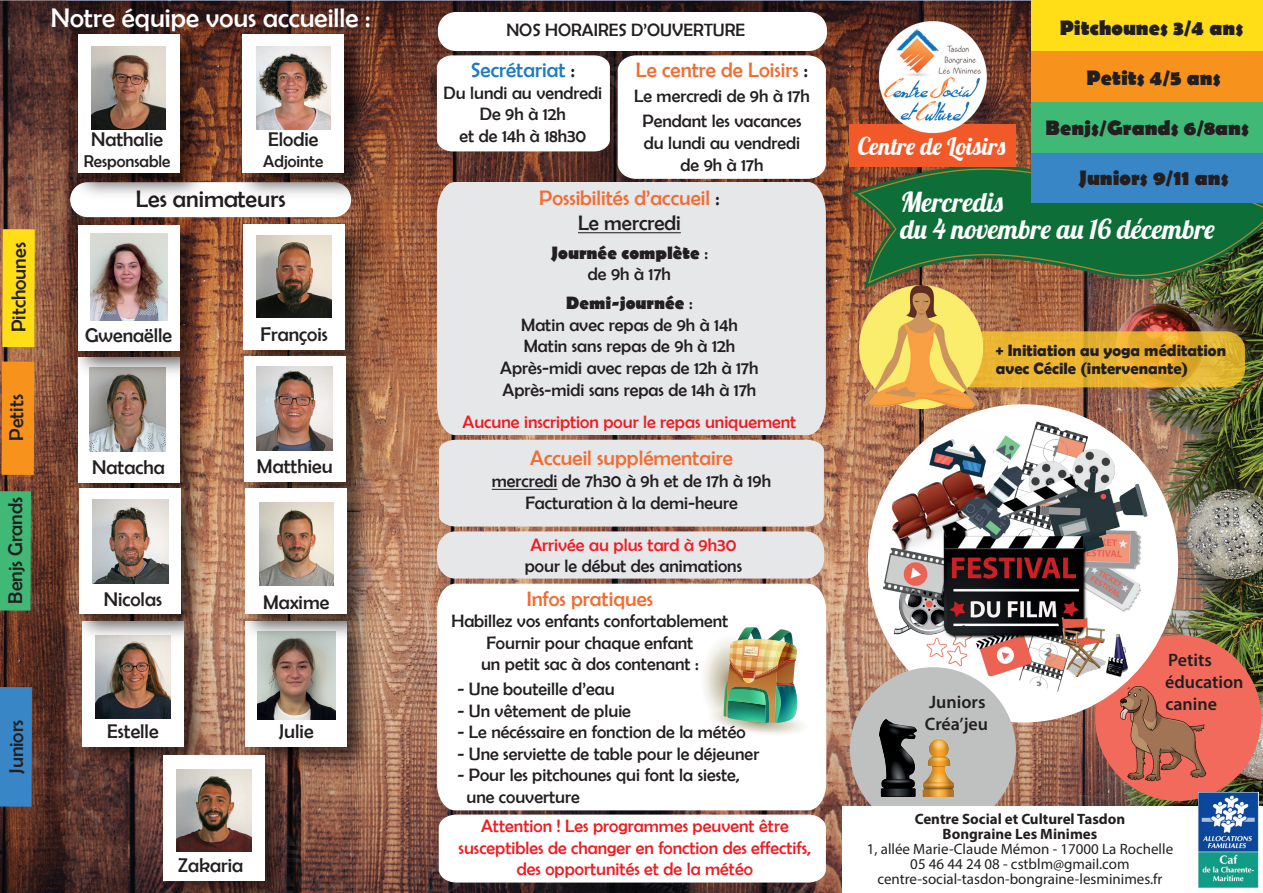
<style>
.page{position:relative;width:1263px;height:893px;background:#fff}
.page>*{position:absolute;margin:0;border:0;box-sizing:border-box;transform-origin:0 0}
.t1{font:27px/27px "Lobster";color:#fff}
.t2{font:27px "Berlin Sans FB";color:#fff}
.t3{font:24px "Lobster";color:#fff}
.t4{font:24px "Berlin Sans FB";color:#231f20}
.t5{font:21px/25.2px "Berlin Sans FB";color:#f26c33;text-align:center}
.t6{font:700 21px "Berlin Sans FB";color:#231f20}
.t7{font:21px "Berlin Sans FB";color:#1e7bbf}
.t8{font:19.95px "Berlin Sans FB";color:#231f20}
.t9{font:18px/21.6px "Berlin Sans FB";color:#231f20;text-align:center}
.t10{font:18px/21.6px "Berlin Sans FB";color:#ee1d23;text-align:center}
.t11{font:600 18px/21.6px "Myriad Pro";color:#231f20}
.t12{font:700 18px/21.6px "Berlin Sans FB";color:#231f20;text-align:center}
.t13{font:17.1px "Berlin Sans FB";color:#231f20}
.t14{font:700 16.5px/18px "Berlin Sans FB Demi";color:#231f20}
.t15{font:15px/15px "Myriad Pro";color:#231f20;text-align:center}
.t16{font:700 15px/15px "Myriad Pro";color:#231f20;text-align:center}
.s1{color:#231f20}
.s2{font-weight:400}
.s3{font-weight:700}
</style>
<div class="page">
<img style="left:0;top:0;width:1263px;height:893px">
<div style="left:2px;top:362px;width:32px;height:113px;background:#f7931d"></div>
<img style="left:231px;top:212px;width:147px;height:171px">
<div style="left:243px;top:224px;width:102px;height:126px;background:#fff"></div>
<img style="left:257px;top:235px;width:74px;height:83px">
<img style="left:66px;top:384px;width:146px;height:132px">
<div style="left:78px;top:357px;width:101px;height:125px;background:#fff"></div>
<img style="left:70px;top:609px;width:147px;height:171px">
<div style="left:82px;top:621px;width:102px;height:126px;background:#fff"></div>
<img style="left:96px;top:648px;width:74px;height:70px">
<div style="left:2px;top:229px;width:33px;height:118px;background:#ffdd17"></div>
<img style="left:89px;top:384px;width:76px;height:67px">
<img style="left:232px;top:345px;width:147px;height:171px">
<div style="left:244px;top:357px;width:102px;height:125px;background:#fff"></div>
<img style="left:67px;top:477px;width:147px;height:171px">
<div style="left:79px;top:489px;width:102px;height:125px;background:#fff"></div>
<img style="left:257px;top:367px;width:75px;height:84px">
<img style="left:92px;top:499px;width:76px;height:85px">
<img style="left:234px;top:648px;width:146px;height:132px">
<div style="left:246px;top:621px;width:101px;height:125px;background:#fff"></div>
<img style="left:66px;top:213px;width:146px;height:171px">
<div style="left:78px;top:225px;width:101px;height:126px;background:#fff"></div>
<img style="left:91px;top:234px;width:76px;height:87px">
<img style="left:258px;top:648px;width:78px;height:72px">
<div style="left:1095px;top:635px;width:166px;height:166px;background:#f16a5b;border-radius:50%"></div>
<div style="left:868px;top:404px;width:310px;height:318px;background:#fff;border-radius:50%"></div>
<img style="left:1106px;top:696px;width:101px;height:95px">
<div style="left:850px;top:667px;width:166px;height:166px;background:#bfc1c1;border-radius:50%"></div>
<img style="left:851px;top:86px;width:412px;height:255px">
<div style="left:850px;top:125px;width:166px;height:42px;background:#f15929"></div>
<div style="left:842px;top:807px;width:421px;height:86px;background:#fff"></div>
<img style="left:1198px;top:792px;width:60px;height:96px">
<img style="left:873px;top:20px;width:119px;height:113px">
<div style="left:1031px;top:0;width:232px;height:51px;background:#ffdd17"></div>
<div style="left:1031px;top:152px;width:231px;height:51px;background:#3986c7"></div>
<div style="left:1031px;top:102px;width:232px;height:51px;background:#40b977"></div>
<div style="left:1031px;top:51px;width:231px;height:51px;background:#f7931d"></div>
<img style="left:868px;top:393px;width:285px;height:312px">
<img style="left:880px;top:720px;width:74px;height:76px">
<div style="left:70px;top:182px;width:281px;height:35px;background:#fff;border-radius:17px"></div>
<img style="left:66px;top:22px;width:146px;height:184px">
<div style="left:78px;top:34px;width:101px;height:139px;background:#fff"></div>
<img style="left:91px;top:46px;width:75px;height:83px">
<img style="left:231px;top:22px;width:146px;height:184px">
<div style="left:243px;top:34px;width:101px;height:139px;background:#fff"></div>
<img style="left:256px;top:46px;width:75px;height:83px">
<img style="left:234px;top:477px;width:146px;height:171px">
<div style="left:246px;top:489px;width:101px;height:125px;background:#fff"></div>
<img style="left:259px;top:502px;width:75px;height:83px">
<img style="left:151px;top:743px;width:147px;height:150px">
<div style="left:163px;top:755px;width:102px;height:125px;background:#fff"></div>
<img style="left:177px;top:769px;width:74px;height:83px">
<div style="left:0;top:491px;width:31px;height:120px;background:#40b977"></div>
<div style="left:0;top:687px;width:32px;height:120px;background:#3986c7"></div>
<svg style="left:437px;top:584px;width:389px;height:226px"></svg>
<div style="left:700px;top:634px;width:58px;height:92px;background:#faf9f7;border-radius:50%"></div>
<img style="left:707px;top:627px;width:101px;height:108px">
<svg style="left:437px;top:55px;width:173px;height:96px"></svg>
<svg style="left:618px;top:55px;width:208px;height:124px"></svg>
<div style="left:437px;top:182px;width:389px;height:253px;background:#e6e7e9"></div>
<hr style="left:578px;top:232px;width:103px;height:1px;background:#231f20">
<div style="left:437px;top:440px;width:387px;height:139px;background:#e6e7e9"></div>
<svg style="left:439px;top:815px;width:387px;height:67px"></svg>
<div style="left:438px;top:12px;width:389px;height:39px;background:#fff;border-radius:18px"></div>
<svg style="left:952px;top:331px;width:293px;height:56px;fill:#e9b431"></svg>
<img style="left:859px;top:285px;width:123px;height:124px">
<h1 class="t2" style="left:51px;top:3px;width:321px">Notre équipe vous accueille :</h1>
<p class="t8" style="left:8px;top:332px;width:91px;rotate:-90deg">Pitchounes</p>
<p class="t8" style="left:5px;top:441px;width:48px;rotate:-90deg">Petits</p>
<p class="t8" style="left:4px;top:604px;width:108px;rotate:-90deg">Benjs Grands</p>
<p class="t8" style="left:91px;top:129px;width:73px">Nathalie</p>
<p class="t13" style="left:84px;top:152px;width:88px">Responsable</p>
<p class="t8" style="left:268px;top:129px;width:52px">Elodie</p>
<p class="t13" style="left:263px;top:152px;width:61px">Adjointe</p>
<h2 class="t4" style="left:136px;top:185px;width:151px">Les animateurs</h2>
<p class="t8" style="left:85px;top:324px;width:88px">Gwenaëlle</p>
<p class="t8" style="left:261px;top:323px;width:69px">François</p>
<p class="t8" style="left:92px;top:456px;width:74px">Natacha</p>
<p class="t8" style="left:257px;top:455px;width:77px">Matthieu</p>
<p class="t8" style="left:104px;top:588px;width:60px">Nicolas</p>
<p class="t8" style="left:263px;top:591px;width:68px">Maxime</p>
<p class="t8" style="left:5px;top:774px;width:56px;rotate:-90deg">Juniors</p>
<p class="t8" style="left:107px;top:720px;width:53px">Estelle</p>
<p class="t8" style="left:279px;top:720px;width:36px">Julie</p>
<p class="t8" style="left:178px;top:854px;width:67px">Zakaria</p>
<p class="t9" style="left:506px;top:18px;width:240px">NOS HORAIRES D’OUVERTURE</p>
<p class="t7" style="left:471px;top:58px;width:106px">Secrétariat <span class="s1">:</span></p>
<p class="t9" style="left:443px;top:81px;width:160px">Du lundi au vendredi<br>De 9h à 12h<br>et de 14h à 18h30</p>
<p class="t5" style="left:636px;top:57px;width:174px">Le centre de Loisirs <span class="s1">:</span></p>
<p class="t9" style="left:634px;top:83px;width:177px;line-height:25.2px">Le mercredi de 9h à 17h<br>Pendant les vacances</p>
<p class="t9" style="left:644px;top:132px;width:158px">du lundi au vendredi de 9h à 17h</p>
<p class="t5" style="left:539px;top:185px;width:182px">Possibilités d’accueil <span class="s1">:<br>Le mercredi</span></p>
<p class="t12" style="left:551px;top:243px;width:159px">Journée complète <span class="s2">: de 9h à 17h</span></p>
<p class="t9" style="left:500px;top:292px;width:260px"><span class="s3">Demi-journée</span> :<br>Matin avec repas de 9h à 14h<br>Matin sans repas de 9h à 12h<br>Après-midi avec repas de 12h à 17h<br>Après-midi sans repas de 14h à 17h</p>
<p class="t10" style="left:462px;top:411px;width:335px">Aucune inscription pour le repas uniquement</p>
<p class="t5" style="left:530px;top:446px;width:204px">Accueil supplémentaire</p>
<p class="t9" style="left:492px;top:470px;width:281px">mercredi de 7h30 à 9h et de 17h à 19h<br>Facturation à la demi-heure</p>
<p class="t10" style="left:530px;top:534px;width:208px">Arrivée au plus tard à 9h30</p>
<p class="t9" style="left:525px;top:555px;width:219px">pour le début des animations</p>
<p class="t5" style="left:527px;top:586px;width:128px">Infos pratiques</p>
<p class="t9" style="left:451px;top:610px;width:278px">Habillez vos enfants confortablement<br>Fournir pour chaque enfant<br>un petit sac à dos contenant :</p>
<p class="t9" style="left:457px;top:678px;width:159px">- Une bouteille d’eau</p>
<p class="t9" style="left:457px;top:699px;width:175px">- Un vêtement de pluie</p>
<p class="t9" style="left:457px;top:721px;width:290px">- Le nécéssaire en fonction de la météo</p>
<p class="t9" style="left:457px;top:743px;width:303px">- Une serviette de table pour le déjeuner</p>
<p class="t9" style="left:466px;top:764px;width:275px;text-align:left;text-indent:-9px">- Pour les pitchounes qui font la sieste, une couverture</p>
<p class="t10" style="left:459px;top:815px;width:354px">Attention ! Les programmes peuvent être susceptibles de changer en fonction des effectifs, des opportunités et de la météo</p>
<h2 class="t3" style="left:858px;top:131px;width:150px">Centre de Loisirs</h2>
<p class="t6" style="left:1060px;top:16px;width:185px">Pitchounes 3/4 ans</p>
<p class="t6" style="left:1086px;top:66px;width:136px">Petits 4/5 ans</p>
<p class="t6" style="left:1045px;top:116px;width:205px">Benjs/Grands 6/8ans</p>
<p class="t6" style="left:1078px;top:166px;width:152px">Juniors 9/11 ans</p>
<h1 class="t1" style="left:900px;top:192px;width:316px">Mercredis<br>du 4 novembre au 16 décembre</h1>
<p class="t14" style="left:996px;top:341px;width:232px">+ Initiation au yoga méditation avec Cécile (intervenante)</p>
<p class="t11" style="left:925px;top:691px;width:65px">Juniors<br>Créa’jeu</p>
<p class="t11" style="left:1165px;top:649px;width:80px">Petits éducation canine</p>
<p class="t16" style="left:915px;top:811px;width:212px">Centre Social et Culturel Tasdon<br>Bongraine Les Minimes</p>
<p class="t15" style="left:867px;top:841px;width:308px">1, allée Marie-Claude Mémon - 17000 La Rochelle<br>05 46 44 24 08 - cstblm@gmail.com centre-social-tasdon-bongraine-lesminimes.fr</p>
</div>
